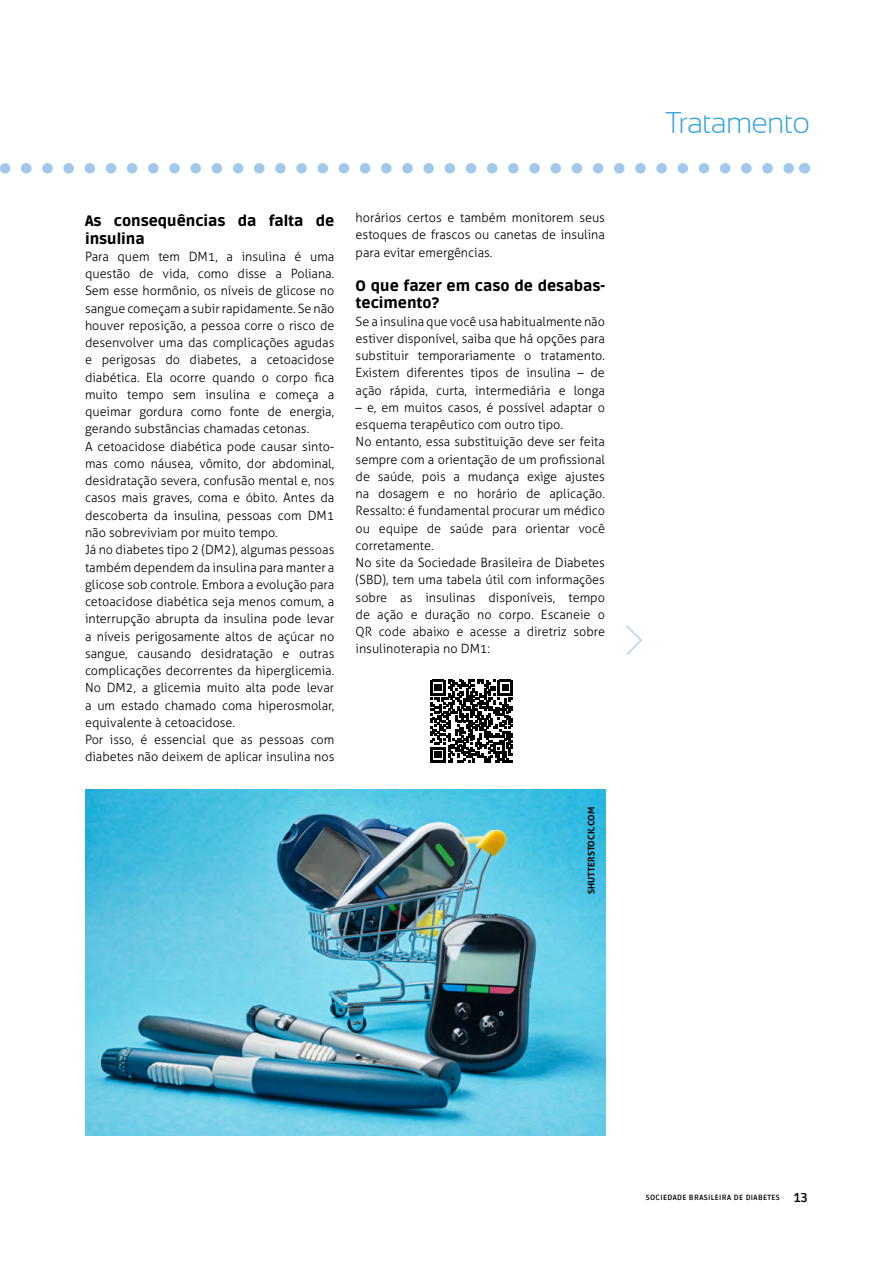
<style>
.page{position:relative;width:893px;height:1263px;background:#fff}
.page>*{position:absolute;margin:0;border:0;box-sizing:border-box;transform-origin:0 0}
.t1{font:300 30px "Sansation";letter-spacing:-.025em;color:#33a3dc}
.t2{font:900 15px/17.2px "Ruda";color:#000}
.t3{font:300 12.75px/17.2px "Aller";color:#000}
.t4{font:700 9px "Aller";color:#000}
.t5{font:700 7.5px "Ruda";letter-spacing:.05em;color:#000}
.s1{font-size:12.75px}
</style>
<div class="page">
<svg style="left:626px;top:625px;width:16px;height:30px"></svg>
<svg style="left:0;top:163px;width:794px;height:11px"></svg>
<img style="left:85px;top:790px;width:520px;height:345px">
<svg style="left:430px;top:680px;width:83px;height:82px"></svg>
<p class="t2" style="left:85px;top:212px;width:251px">As consequências da falta de insulina</p>
<p class="t3" style="left:85px;top:248px;width:251px">Para quem tem DM1, a insulina é uma questão de vida, como disse a Poliana.<br>Sem esse hormônio, os níveis de glicose no sangue começam a subir rapidamente. Se não houver reposição, a pessoa corre o risco de desenvolver uma das complicações agudas e perigosas do diabetes, a cetoacidose diabética. Ela ocorre quando o corpo fica muito tempo sem insulina e começa a queimar gordura como fonte de energia, gerando substâncias chamadas cetonas.<br>A cetoacidose diabética pode causar sinto&shy;mas como náusea, vômito, dor abdominal, desidratação severa, confusão mental e, nos casos mais graves, coma e óbito. Antes da descoberta da insulina, pessoas com DM1 não sobreviviam por muito tempo.<br>Já no diabetes tipo 2 (DM2), algumas pessoas também dependem da insulina para manter a glicose sob controle. Embora a evolução para cetoacidose diabética seja menos comum, a interrupção abrupta da insulina pode levar a níveis perigosamente altos de açúcar no sangue, causando desidratação e outras complicações decorrentes da hiperglicemia.<br>No DM2, a glicemia muito alta pode levar a um estado chamado coma hiperosmolar, equivalente à cetoacidose.<br>Por isso, é essencial que as pessoas com diabetes não deixem de aplicar insulina nos</p>
<p class="t3" style="left:356px;top:209px;width:251px;text-align:justify">horários certos e também monitorem seus estoques de frascos ou canetas de insulina para evitar emergências.</p>
<p class="t2" style="left:356px;top:276px;width:251px">O que fazer em caso de desabas&shy;tecimento?</p>
<p class="t3" style="left:356px;top:312px;width:251px;text-align:justify">Se a insulina que você usa habitualmente não estiver disponível, saiba que há opções para substituir temporariamente o tratamento.<br>Existem diferentes tipos de insulina – de ação rápida, curta, intermediária e longa</p>
<p class="t3" style="left:356px;top:399px;width:251px">– e, em muitos casos, é possível adaptar o esquema terapêutico com outro tipo.<br>No entanto, essa substituição deve ser feita sempre com a orientação de um profissional de saúde, pois a mudança exige ajustes na dosagem e no horário de aplicação.<br>Ressalto: é fundamental procurar um médico ou equipe de saúde para orientar você corretamente.<br>No site da Sociedade Brasileira de Diabetes (SBD), tem uma tabela útil com informações sobre as insulinas disponíveis, tempo de ação e duração no corpo. Escaneie o QR code abaixo e acesse a diretriz sobre insulinoterapia no DM1:</p>
<p class="t4" style="left:586px;top:894px;width:88px;rotate:-90deg">SHUTTERSTOCK.COM</p>
<h1 class="t1" style="left:665px;top:106px;width:146px">Tratamento</h1>
<p class="t5" style="left:646px;top:1193px;width:163px">SOCIEDADE BRASILEIRA DE DIABETES <span class="s1">13</span></p>
</div>
